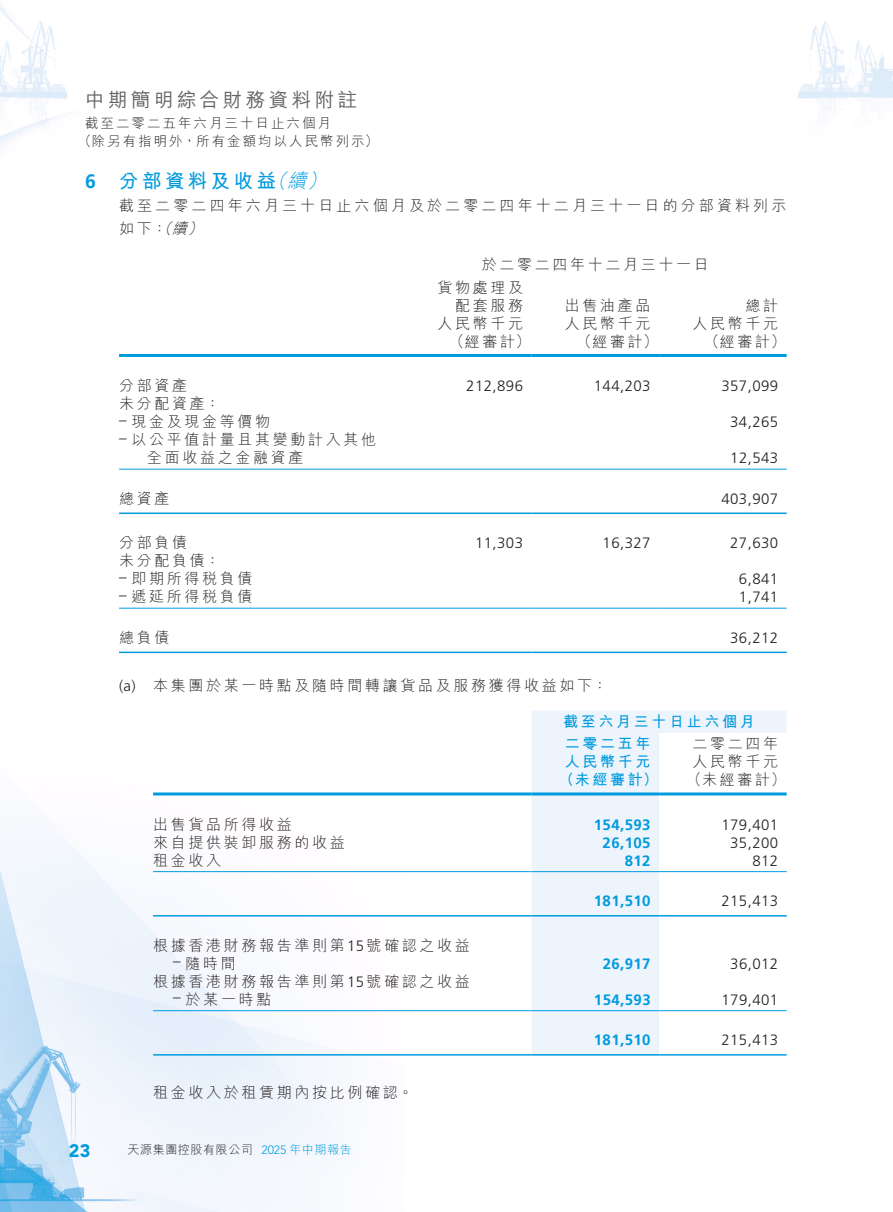
<style>
.page{position:relative;width:893px;height:1212px;background:#fff}
.page>*{position:absolute;margin:0;border:0;box-sizing:border-box;transform-origin:0 0}
.t1{font:500 19.5px "M Hei HK";letter-spacing:.18em;color:#636366}
.t2{font:700 19.5px "M Hei HK";letter-spacing:.18em;color:#009bde}
.t3{font:900 18px "Avenir LT Pro";color:#009bde}
.t4{font:300 15px/22.5px "M Hei HK";letter-spacing:.18em;color:#231f20}
.t5{font:300 15px "Frutiger LT Pro";letter-spacing:.03em;color:#231f20}
.t6{font:300 15px/23.2px "M Hei HK";letter-spacing:.21em;color:#231f20}
.t7{font:700 15px "Frutiger LT Pro";letter-spacing:.03em;color:#009bde}
.t8{font:700 15px/22.5px "M Hei HK";letter-spacing:.18em;color:#009bde}
.t9{font:300 13.5px/18px "M Hei HK";letter-spacing:.15em;color:#231f20}
.t10{font:300 12px "M Hei HK";letter-spacing:.05em;color:#231f20}
.s1{font-family:"Frutiger LT Pro"}
.s2{font-weight:300;font-style:italic}
.s3{font-style:italic}
.s4{font-family:"Avenir LT Pro";color:#009bde}
.s5{color:#009bde}
</style>
<div class="page">
<img style="left:0;top:4px;width:893px;height:1208px">
<hr style="left:119px;top:354px;width:285px;height:3px;background:#009bde">
<hr style="left:404px;top:354px;width:127px;height:3px;background:#009bde">
<hr style="left:531px;top:354px;width:128px;height:3px;background:#009bde">
<hr style="left:659px;top:354px;width:128px;height:3px;background:#009bde">
<hr style="left:119px;top:469px;width:285px;height:1px;background:#009bde">
<hr style="left:404px;top:469px;width:127px;height:1px;background:#009bde">
<hr style="left:531px;top:469px;width:128px;height:1px;background:#009bde">
<hr style="left:659px;top:469px;width:128px;height:1px;background:#009bde">
<hr style="left:119px;top:512px;width:285px;height:2px;background:#009bde">
<hr style="left:404px;top:512px;width:127px;height:2px;background:#009bde">
<hr style="left:531px;top:512px;width:128px;height:2px;background:#009bde">
<hr style="left:659px;top:512px;width:128px;height:2px;background:#009bde">
<hr style="left:119px;top:608px;width:285px;height:1px;background:#009bde">
<hr style="left:404px;top:608px;width:127px;height:1px;background:#009bde">
<hr style="left:531px;top:608px;width:128px;height:1px;background:#009bde">
<hr style="left:659px;top:608px;width:128px;height:1px;background:#009bde">
<hr style="left:119px;top:651px;width:285px;height:2px;background:#009bde">
<hr style="left:404px;top:651px;width:127px;height:2px;background:#009bde">
<hr style="left:531px;top:651px;width:128px;height:2px;background:#009bde">
<hr style="left:659px;top:651px;width:128px;height:2px;background:#009bde">
<svg style="left:531px;top:710px;width:256px;height:344px;fill:#eef4fc"></svg>
<hr style="left:153px;top:792px;width:378px;height:3px;background:#009bde">
<hr style="left:531px;top:792px;width:128px;height:3px;background:#009bde">
<hr style="left:659px;top:792px;width:128px;height:3px;background:#009bde">
<hr style="left:153px;top:871px;width:378px;height:1px;background:#009bde">
<hr style="left:531px;top:871px;width:128px;height:1px;background:#009bde">
<hr style="left:659px;top:871px;width:128px;height:1px;background:#009bde">
<hr style="left:153px;top:915px;width:378px;height:1px;background:#009bde">
<hr style="left:531px;top:915px;width:128px;height:1px;background:#009bde">
<hr style="left:659px;top:915px;width:128px;height:1px;background:#009bde">
<hr style="left:153px;top:1010px;width:378px;height:1px;background:#009bde">
<hr style="left:531px;top:1010px;width:128px;height:1px;background:#009bde">
<hr style="left:659px;top:1010px;width:128px;height:1px;background:#009bde">
<hr style="left:153px;top:1054px;width:378px;height:1px;background:#009bde">
<hr style="left:531px;top:1054px;width:128px;height:1px;background:#009bde">
<hr style="left:659px;top:1054px;width:128px;height:1px;background:#009bde">
<h1 class="t1" style="left:85px;top:86px;width:274px">中期簡明綜合財務資料附註</h1>
<p class="t9" style="left:78px;top:114px;width:301px;text-indent:7px">截至二零二五年六月三十日止六個月<br>（除另有指明外，所有金額均以人民幣列示）</p>
<h1 class="t2" style="left:85px;top:166px;width:249px"><span class="s1">6</span> 分部資料及收益<span class="s2">（續）</span></h1>
<p class="t6" style="left:119px;top:193px;width:669px">截至二零二四年六月三十日止六個月及於二零二四年十二月三十一日的分部資料列示如下：<span class="s3">（續）</span></p>
<p class="t4" style="left:437px;top:253px;width:273px;text-indent:44px">於二零二四年十二月三十一日貨物處理及</p>
<p class="t4" style="left:455px;top:293px;width:70px">配套服務</p>
<p class="t4" style="left:565px;top:293px;width:87px">出售油產品</p>
<p class="t4" style="left:745px;top:293px;width:34px">總計</p>
<p class="t4" style="left:437px;top:311px;width:87px">人民幣千元</p>
<p class="t4" style="left:565px;top:311px;width:87px">人民幣千元</p>
<p class="t4" style="left:692px;top:311px;width:87px">人民幣千元</p>
<p class="t4" style="left:449px;top:329px;width:83px">（經審計）</p>
<p class="t4" style="left:577px;top:329px;width:83px">（經審計）</p>
<p class="t4" style="left:704px;top:329px;width:83px">（經審計）</p>
<p class="t4" style="left:119px;top:374px;width:70px">分部資產</p>
<p class="t5" style="left:466px;top:377px;width:58px">212,896</p>
<p class="t5" style="left:594px;top:377px;width:58px">144,203</p>
<p class="t5" style="left:721px;top:377px;width:58px">357,099</p>
<p class="t4" style="left:119px;top:392px;width:103px">未分配資產：</p>
<p class="t4" style="left:119px;top:410px;width:153px"><span class="s1">–</span> 現金及現金等價物</p>
<p class="t5" style="left:730px;top:413px;width:49px">34,265</p>
<p class="t4" style="left:147px;top:430px;width:231px;line-height:18px;text-indent:-28px"><span class="s1">–</span> 以公平值計量且其變動計入其他全面收益之金融資產</p>
<p class="t5" style="left:730px;top:449px;width:49px">12,543</p>
<p class="t4" style="left:119px;top:486px;width:52px">總資產</p>
<p class="t5" style="left:721px;top:490px;width:58px">403,907</p>
<p class="t4" style="left:119px;top:531px;width:70px">分部負債</p>
<p class="t5" style="left:475px;top:534px;width:49px">11,303</p>
<p class="t5" style="left:603px;top:534px;width:49px">16,327</p>
<p class="t5" style="left:730px;top:534px;width:49px">27,630</p>
<p class="t4" style="left:119px;top:549px;width:103px">未分配負債：</p>
<p class="t4" style="left:119px;top:567px;width:135px"><span class="s1">–</span> 即期所得稅負債</p>
<p class="t5" style="left:739px;top:570px;width:41px">6,841</p>
<p class="t4" style="left:119px;top:585px;width:135px"><span class="s1">–</span> 遞延所得稅負債</p>
<p class="t5" style="left:739px;top:588px;width:41px">1,741</p>
<p class="t4" style="left:119px;top:625px;width:52px">總負債</p>
<p class="t5" style="left:730px;top:629px;width:49px">36,212</p>
<p class="t4" style="left:119px;top:673px;width:490px"><span class="s1">(a)</span> 本集團於某一時點及隨時間轉讓貨品及服務獲得收益如下：</p>
<p class="t8" style="left:563px;top:709px;width:193px">截至六月三十日止六個月二零二五年</p>
<p class="t4" style="left:692px;top:732px;width:87px">二零二四年</p>
<p class="t8" style="left:565px;top:749px;width:87px">人民幣千元</p>
<p class="t4" style="left:692px;top:750px;width:87px">人民幣千元</p>
<p class="t8" style="left:559px;top:767px;width:100px">（未經審計）</p>
<p class="t4" style="left:687px;top:768px;width:100px">（未經審計）</p>
<p class="t4" style="left:153px;top:812px;width:140px">出售貨品所得收益</p>
<p class="t7" style="left:594px;top:815px;width:58px">154,593</p>
<p class="t5" style="left:721px;top:816px;width:58px">179,401</p>
<p class="t4" style="left:153px;top:830px;width:193px">來自提供裝卸服務的收益</p>
<p class="t7" style="left:603px;top:833px;width:49px">26,105</p>
<p class="t5" style="left:730px;top:834px;width:49px">35,200</p>
<p class="t4" style="left:153px;top:848px;width:70px">租金收入</p>
<p class="t7" style="left:625px;top:851px;width:27px">812</p>
<p class="t5" style="left:752px;top:852px;width:27px">812</p>
<p class="t7" style="left:594px;top:892px;width:58px">181,510</p>
<p class="t5" style="left:721px;top:892px;width:58px">215,413</p>
<p class="t4" style="left:153px;top:933px;width:318px">根據香港財務報告準則第<span class="s1">15</span>號確認之收益</p>
<p class="t4" style="left:173px;top:951px;width:64px"><span class="s1">–</span> 隨時間</p>
<p class="t7" style="left:603px;top:954px;width:49px">26,917</p>
<p class="t5" style="left:730px;top:955px;width:49px">36,012</p>
<p class="t4" style="left:153px;top:969px;width:318px">根據香港財務報告準則第<span class="s1">15</span>號確認之收益</p>
<p class="t4" style="left:173px;top:987px;width:100px"><span class="s1">–</span> 於某一時點</p>
<p class="t7" style="left:594px;top:990px;width:58px">154,593</p>
<p class="t5" style="left:721px;top:991px;width:58px">179,401</p>
<p class="t7" style="left:594px;top:1031px;width:58px">181,510</p>
<p class="t5" style="left:721px;top:1031px;width:58px">215,413</p>
<p class="t4" style="left:153px;top:1081px;width:262px">租金收入於租賃期內按比例確認。</p>
<p class="t3" style="left:69px;top:1139px;width:23px">23</p>
<p class="t10" style="left:128px;top:1141px;width:226px">天源集團控股有限公司 <span class="s4">2025</span> <span class="s5">年中期報告</span></p>
</div>
